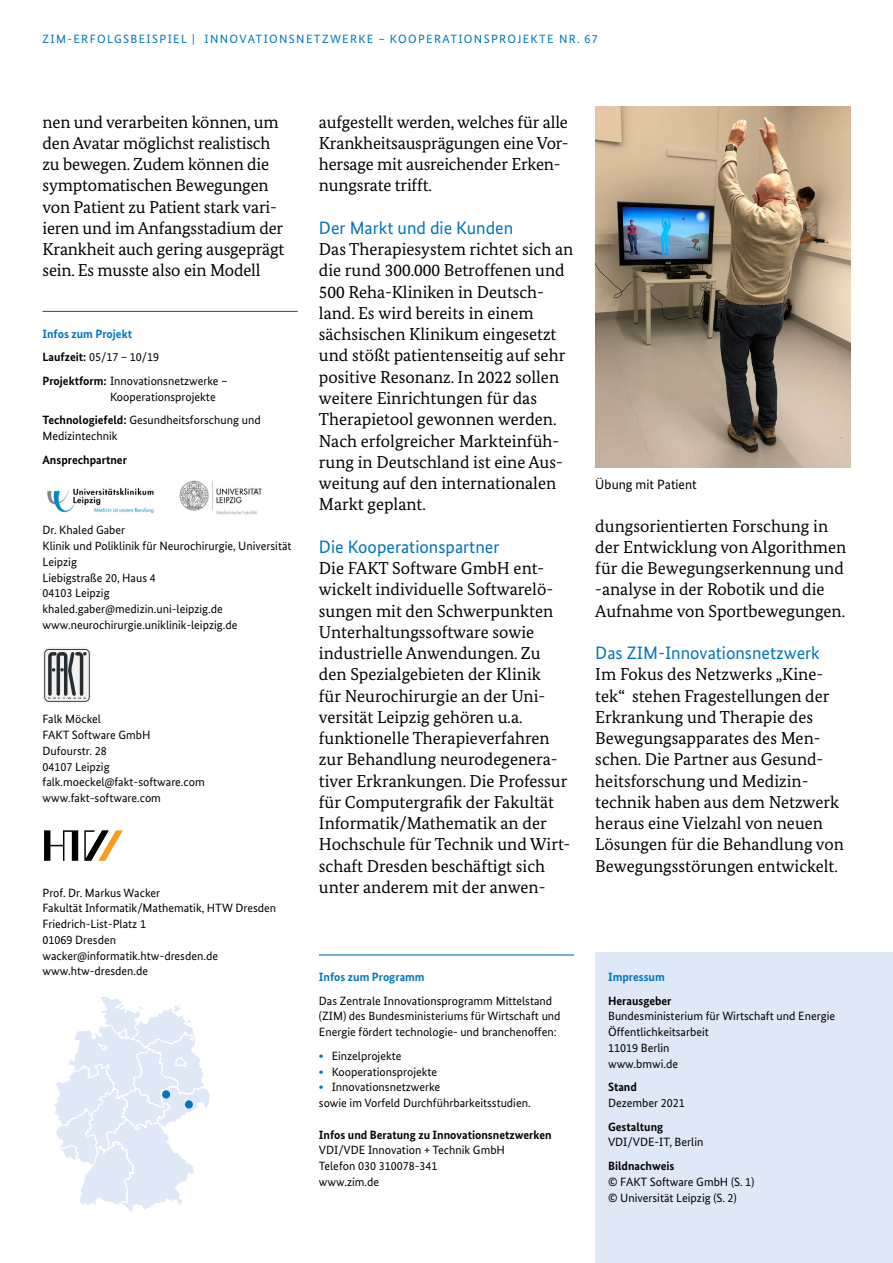
<style>
.page{position:relative;width:893px;height:1263px;background:#fff}
.page>*{position:absolute;margin:0;border:0;box-sizing:border-box;transform-origin:0 0}
.t1{font:18px "Bundes Sans";color:#0075bf}
.Fliesstext{font:17.25px/21.3px "Bundes Serif";color:#000}
.t2{font:13.5px "Bundes Sans";color:#000}
.Impressum{font:12px/15.8px "Bundes Sans";color:#000}
.Infos{font:12px/15.8px "Bundes Sans";color:#000}
.Kopfzeile{font:12px "Bundes Sans";letter-spacing:.11em;color:#0075bf}
.Impressum_H2{font:700 12px "Bundes Sans";color:#000}
.Headlinie_Info{font:700 12px "Bundes Sans";color:#0075bf}
.Impressum-2{font:700 12px "Bundes Sans";color:#000}
.Impressum_H1{font:700 12px "Bundes Sans";color:#0075bf}
.s1{font-weight:700}
.s2{font-weight:700;color:#0075bf}
</style>
<div class="page">
<div style="left:595px;top:952px;width:298px;height:311px;background:#dfe8f7"></div>
<hr style="left:319px;top:954px;width:255px;height:1px;background:#0075bf">
<hr style="left:43px;top:311px;width:255px;height:1px;background:#0075bf">
<svg style="left:54px;top:997px;width:156px;height:215px"></svg>
<div style="left:162px;top:1090px;width:8px;height:8px;background:#0075bf;border-radius:50%"></div>
<div style="left:185px;top:1100px;width:8px;height:8px;background:#0075bf;border-radius:50%"></div>
<img style="left:595px;top:107px;width:255px;height:361px">
<img style="left:47px;top:480px;width:215px;height:35px">
<svg style="left:43px;top:648px;width:48px;height:55px"></svg>
<svg style="left:84px;top:830px;width:39px;height:31px"></svg>
<svg style="left:44px;top:830px;width:34px;height:31px"></svg>
<p class="Kopfzeile" style="left:43px;top:32px;width:557px">ZIM-ERFOLGSBEISPIEL | INNOVATIONSNETZWERKE – KOOPERATIONSPROJEKTE NR. 67</p>
<p class="Fliesstext" style="left:43px;top:111px;width:243px">nen und verarbeiten können, um den Avatar möglichst realistisch zu bewegen. Zudem können die symptomatischen Bewegungen von Patient zu Patient stark vari&shy;ieren und im Anfangsstadium der<br>Krankheit auch gering ausgeprägt sein. Es musste also ein Modell</p>
<p class="Fliesstext" style="left:319px;top:111px;width:251px">aufgestellt werden, welches für alle<br>Krankheitsausprägungen eine Vor&shy;hersage mit ausreichender Erken&shy;nungsrate trifft.</p>
<h2 class="t1" style="left:319px;top:218px;width:196px">Der Markt und die Kunden</h2>
<p class="Fliesstext" style="left:319px;top:238px;width:256px">Das Therapiesystem richtet sich an die rund 300.000 Betroffenen und<br>500 Reha-Kliniken in Deutsch&shy;land. Es wird bereits in einem sächsischen Klinikum eingesetzt und stößt patientenseitig auf sehr positive Resonanz. In 2022 sollen weitere Einrichtungen für das<br>Therapietool gewonnen werden.<br>Nach erfolgreicher Markteinfüh&shy;rung in Deutschland ist eine Aus&shy;weitung auf den internationalen<br>Markt geplant.</p>
<h2 class="t1" style="left:319px;top:536px;width:182px">Die Kooperationspartner</h2>
<p class="Fliesstext" style="left:319px;top:557px;width:253px">Die FAKT Software GmbH ent&shy;wickelt individuelle Softwarelö&shy;sungen mit den Schwerpunkten<br>Unterhaltungssoftware sowie industrielle Anwendungen. Zu den Spezialgebieten der Klinik<br>für Neurochirurgie an der Uni&shy;versität Leipzig gehören u.a. funktionelle Therapieverfahren zur Behandlung neurodegenera&shy;tiver Erkrankungen. Die Professur für Computergrafik der Fakultät<br>Informatik/Mathematik an der<br>Hochschule für Technik und Wirt&shy;schaft Dresden beschäftigt sich unter anderem mit der anwen-</p>
<h1 class="Headlinie_Info" style="left:43px;top:326px;width:91px">Infos zum Projekt</h1>
<p class="Impressum" style="left:43px;top:349px;width:118px"><span class="s1">Laufzeit:</span> 05/17 – 10/19</p>
<p class="Impressum" style="left:110px;top:373px;width:119px;text-indent:-68px"><span class="s1">Projektform:</span> Innovationsnetzwerke –<br>Kooperationsprojekte</p>
<p class="Impressum" style="left:43px;top:412px;width:220px"><span class="s1">Technologiefeld:</span> Gesundheitsforschung und<br>Medizintechnik</p>
<p class="Impressum-2" style="left:43px;top:452px;width:86px">Ansprechpartner</p>
<p class="Infos" style="left:43px;top:522px;width:84px">Dr. Khaled Gaber</p>
<p class="Infos" style="left:43px;top:538px;width:251px">Klinik und Poliklinik für Neurochirurgie, Universität<br>Leipzig</p>
<p class="Infos" style="left:43px;top:570px;width:115px">Liebigstraße 20, Haus 4</p>
<p class="Infos" style="left:43px;top:585px;width:69px">04103 Leipzig</p>
<p class="Infos" style="left:43px;top:601px;width:182px">khaled.gaber@medizin.uni-leipzig.de</p>
<p class="Infos" style="left:43px;top:617px;width:196px">www.neurochirurgie.uniklinik-leipzig.de</p>
<p class="Infos" style="left:43px;top:711px;width:60px">Falk Möckel</p>
<p class="Infos" style="left:43px;top:727px;width:110px">FAKT Software GmbH</p>
<p class="Infos" style="left:43px;top:743px;width:66px">Dufourstr. 28</p>
<p class="Infos" style="left:43px;top:759px;width:69px">04107 Leipzig</p>
<p class="Infos" style="left:43px;top:774px;width:164px">falk.moeckel@fakt-software.com</p>
<p class="Infos" style="left:43px;top:790px;width:120px">www.fakt-software.com</p>
<p class="Infos" style="left:43px;top:885px;width:119px">Prof. Dr. Markus Wacker</p>
<p class="Infos" style="left:43px;top:900px;width:235px">Fakultät Informatik/Mathematik, HTW Dresden</p>
<p class="Infos" style="left:43px;top:916px;width:105px">Friedrich-List-Platz 1</p>
<p class="Infos" style="left:43px;top:932px;width:75px">01069 Dresden</p>
<p class="Infos" style="left:43px;top:948px;width:177px">wacker@informatik.htw-dresden.de</p>
<p class="Infos" style="left:43px;top:963px;width:107px">www.htw-dresden.de</p>
<h1 class="Headlinie_Info" style="left:319px;top:970px;width:107px">Infos zum Programm</h1>
<p class="Impressum" style="left:319px;top:993px;width:243px">Das Zentrale Innovationsprogramm Mittelstand (ZIM) des Bundesministeriums für Wirtschaft und<br>Energie fördert technologie- und branchenoffen:</p>
<p class="Impressum" style="left:319px;top:1048px;width:84px"><span class="s2">•</span> Einzelprojekte</p>
<p class="Impressum" style="left:319px;top:1063px;width:120px"><span class="s2">•</span> Kooperationsprojekte</p>
<p class="Impressum" style="left:319px;top:1079px;width:123px"><span class="s2">•</span> Innovationsnetzwerke</p>
<p class="Impressum" style="left:319px;top:1095px;width:213px">sowie im Vorfeld Durchführbarkeitsstudien.</p>
<p class="Impressum" style="left:319px;top:1126px;width:234px"><span class="s1">Infos und Beratung zu Innovationsnetzwerken<br></span>VDI/VDE Innovation + Technik GmbH<br>Telefon 030 310078-341<br>www.zim.de</p>
<p class="t2" style="left:595px;top:477px;width:103px">Übung mit Patient</p>
<p class="Fliesstext" style="left:595px;top:515px;width:252px">dungsorientierten Forschung in der Entwicklung von Algorithmen für die Bewegungserkennung und -analyse in der Robotik und die<br>Aufnahme von Sportbewegungen.</p>
<h2 class="t1" style="left:595px;top:643px;width:226px">Das ZIM-Innovationsnetzwerk</h2>
<p class="Fliesstext" style="left:595px;top:664px;width:250px">Im Fokus des Netzwerks „Kine&shy;tek“ stehen Fragestellungen der<br>Erkrankung und Therapie des<br>Bewegungsapparates des Men&shy;schen. Die Partner aus Gesund&shy;heitsforschung und Medizin&shy;technik haben aus dem Netzwerk heraus eine Vielzahl von neuen<br>Lösungen für die Behandlung von<br>Bewegungsstörungen entwickelt.</p>
<h1 class="Impressum_H1" style="left:608px;top:970px;width:58px">Impressum</h1>
<h2 class="Impressum_H2" style="left:608px;top:993px;width:65px">Herausgeber</h2>
<p class="Impressum" style="left:608px;top:1008px;width:229px">Bundesministerium für Wirtschaft und Energie<br>Öffentlichkeitsarbeit<br>11019 Berlin<br>www.bmwi.de</p>
<h2 class="Impressum_H2" style="left:608px;top:1080px;width:30px">Stand</h2>
<p class="Impressum" style="left:608px;top:1095px;width:78px">Dezember 2021</p>
<h2 class="Impressum_H2" style="left:608px;top:1119px;width:57px">Gestaltung</h2>
<p class="Impressum" style="left:608px;top:1134px;width:97px">VDI/VDE-IT, Berlin</p>
<h2 class="Impressum_H2" style="left:608px;top:1159px;width:68px">Bildnachweis</h2>
<p class="Impressum" style="left:608px;top:1174px;width:148px">© FAKT Software GmbH (S. 1) © Universität Leipzig (S. 2)</p>
</div>
